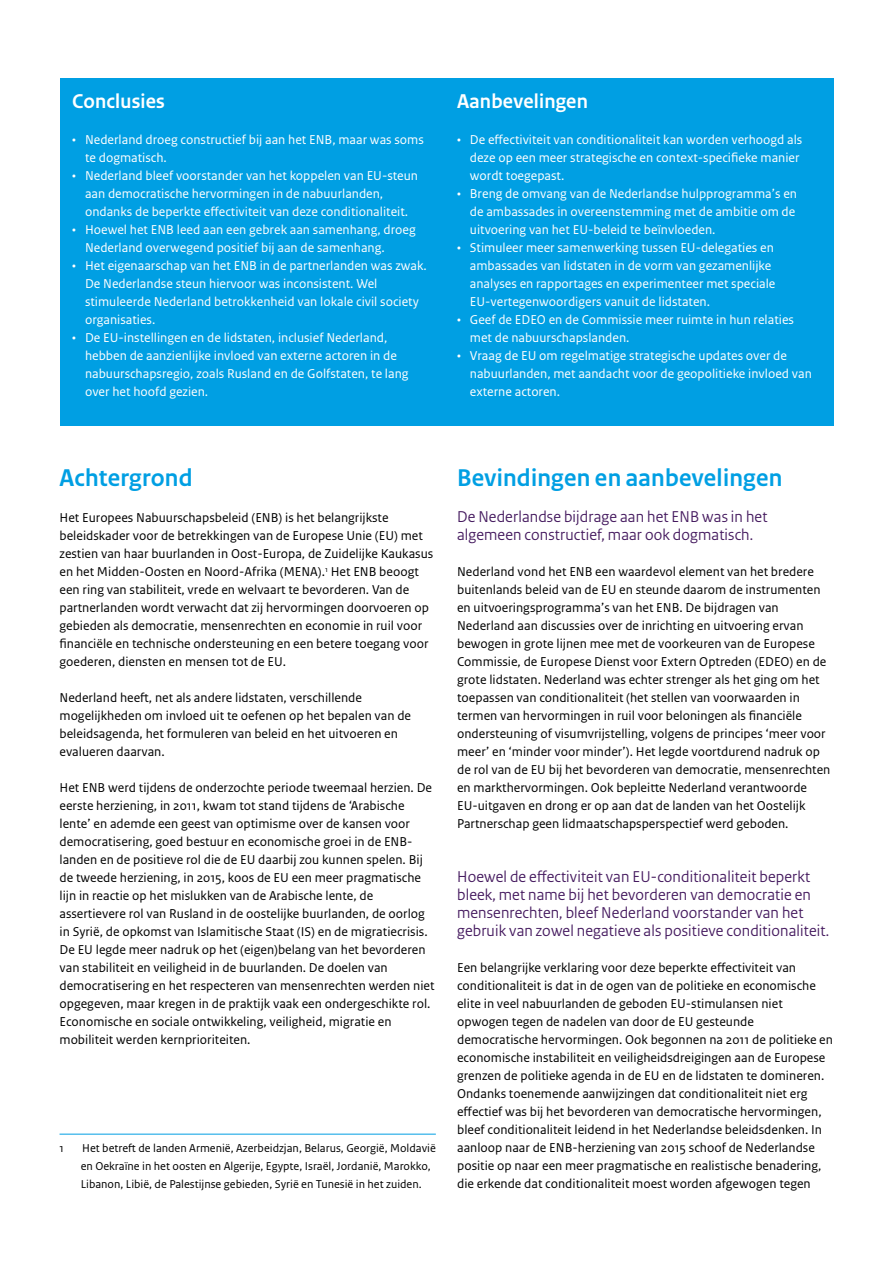
<style>
.page{position:relative;width:893px;height:1263px;background:#fff}
.page>*{position:absolute;margin:0;border:0;box-sizing:border-box;transform-origin:0 0}
.t1{font:700 25.5px "Rijksoverheid Sans Heading";letter-spacing:.01em;color:#009fe3}
.t2{font:700 21px "Rijksoverheid Sans Heading";letter-spacing:.01em;color:#fff}
.t3{font:16.5px/18px "Rijksoverheid Sans Heading";letter-spacing:.01em;color:#44195e}
.t4{font:13.5px/18px "Rijksoverheid Sans Text";color:#000}
.t5{font:13.5px/18px "Rijksoverheid Sans Text";color:#fff}
.t6{font:12px/18px "Rijksoverheid Sans Text";color:#000}
</style>
<div class="page">
<div style="left:60px;top:78px;width:773px;height:347px;background:#009fe3"></div>
<hr style="left:60px;top:1134px;width:376px;height:1px;background:#009fe3">
<h2 class="t2" style="left:72px;top:89px;width:94px">Conclusies</h2>
<p class="t5" style="left:85px;top:131px;width:340px;text-indent:-13px">• Nederland droeg constructief bij aan het ENB, maar was soms te dogmatisch.</p>
<p class="t5" style="left:85px;top:167px;width:335px;text-indent:-13px">• Nederland bleef voorstander van het koppelen van EU-steun aan democratische hervormingen in de nabuurlanden, ondanks de beperkte effectiviteit van deze conditionaliteit.</p>
<p class="t5" style="left:85px;top:221px;width:332px;text-indent:-13px">• Hoewel het ENB leed aan een gebrek aan samenhang, droeg<br>Nederland overwegend positief bij aan de samenhang.</p>
<p class="t5" style="left:85px;top:257px;width:343px;text-indent:-13px">• Het eigenaarschap van het ENB in de partnerlanden was zwak.<br>De Nederlandse steun hiervoor was inconsistent. Wel stimuleerde Nederland betrokkenheid van lokale civil society organisaties.</p>
<p class="t5" style="left:85px;top:329px;width:325px;text-indent:-13px">• De EU-instellingen en de lidstaten, inclusief Nederland, hebben de aanzienlijke invloed van externe actoren in de nabuurschapsregio, zoals Rusland en de Golfstaten, te lang over het hoofd gezien.</p>
<h2 class="t2" style="left:457px;top:89px;width:132px">Aanbevelingen</h2>
<p class="t5" style="left:470px;top:131px;width:334px;text-indent:-13px">• De effectiviteit van conditionaliteit kan worden verhoogd als deze op een meer strategische en context-specifieke manier wordt toegepast.</p>
<p class="t5" style="left:470px;top:185px;width:329px;text-indent:-13px">• Breng de omvang van de Nederlandse hulpprogramma’s en de ambassades in overeenstemming met de ambitie om de uitvoering van het EU-beleid te beïnvloeden.</p>
<p class="t5" style="left:470px;top:239px;width:307px;text-indent:-13px">• Stimuleer meer samenwerking tussen EU-delegaties en ambassades van lidstaten in de vorm van gezamenlijke analyses en rapportages en experimenteer met speciale EU-vertegenwoordigers vanuit de lidstaten.</p>
<p class="t5" style="left:470px;top:311px;width:326px;text-indent:-13px">• Geef de EDEO en de Commissie meer ruimte in hun relaties met de nabuurschapslanden.</p>
<p class="t5" style="left:470px;top:347px;width:343px;text-indent:-13px">• Vraag de EU om regelmatige strategische updates over de nabuurlanden, met aandacht voor de geopolitieke invloed van externe actoren.</p>
<h1 class="t1" style="left:60px;top:463px;width:135px">Achtergrond</h1>
<p class="t4" style="left:60px;top:509px;width:375px">Het Europees Nabuurschapsbeleid (ENB) is het belangrijkste beleidskader voor de betrekkingen van de Europese Unie (EU) met zestien van haar buurlanden in Oost-Europa, de Zuidelijke Kaukasus en het Midden-Oosten en Noord-Afrika (MENA).<sup>1</sup> Het ENB beoogt een ring van stabiliteit, vrede en welvaart te bevorderen. Van de partnerlanden wordt verwacht dat zij hervormingen doorvoeren op gebieden als democratie, mensenrechten en economie in ruil voor financiële en technische ondersteuning en een betere toegang voor goederen, diensten en mensen tot de EU.</p>
<p class="t4" style="left:60px;top:689px;width:353px">Nederland heeft, net als andere lidstaten, verschillende mogelijkheden om invloed uit te oefenen op het bepalen van de beleidsagenda, het formuleren van beleid en het uitvoeren en evalueren daarvan.</p>
<p class="t4" style="left:60px;top:779px;width:376px">Het ENB werd tijdens de onderzochte periode tweemaal herzien. De eerste herziening, in 2011, kwam tot stand tijdens de ‘Arabische lente’ en ademde een geest van optimisme over de kansen voor democratisering, goed bestuur en economische groei in de ENB&shy;landen en de positieve rol die de EU daarbij zou kunnen spelen. Bij de tweede herziening, in 2015, koos de EU een meer pragmatische lijn in reactie op het mislukken van de Arabische lente, de assertievere rol van Rusland in de oostelijke buurlanden, de oorlog in Syrië, de opkomst van Islamitische Staat (IS) en de migratiecrisis.<br>De EU legde meer nadruk op het (eigen)belang van het bevorderen van stabiliteit en veiligheid in de buurlanden. De doelen van democratisering en het respecteren van mensenrechten werden niet opgegeven, maar kregen in de praktijk vaak een ondergeschikte rol.<br>Economische en sociale ontwikkeling, veiligheid, migratie en mobiliteit werden kernprioriteiten.</p>
<p class="t6" style="left:60px;top:1139px;width:6px">1</p>
<p class="t6" style="left:81px;top:1139px;width:357px">Het betreft de landen Armenië, Azerbeidzjan, Belarus, Georgië, Moldavië en Oekraïne in het oosten en Algerije, Egypte, Israël, Jordanië, Marokko,<br>Libanon, Libië, de Palestijnse gebieden, Syrië en Tunesië in het zuiden.</p>
<h1 class="t1" style="left:457px;top:463px;width:327px">Bevindingen en aanbevelingen</h1>
<p class="t3" style="left:457px;top:508px;width:312px">De Nederlandse bijdrage aan het ENB was in het algemeen constructief, maar ook dogmatisch.</p>
<p class="t4" style="left:457px;top:563px;width:375px">Nederland vond het ENB een waardevol element van het bredere buitenlands beleid van de EU en steunde daarom de instrumenten en uitvoeringsprogramma’s van het ENB. De bijdragen van Nederland aan discussies over de inrichting en uitvoering ervan bewogen in grote lijnen mee met de voorkeuren van de Europese Commissie, de Europese Dienst voor Extern Optreden (EDEO) en de grote lidstaten. Nederland was echter strenger als het ging om het toepassen van conditionaliteit (het stellen van voorwaarden in termen van hervormingen in ruil voor beloningen als financiële ondersteuning of visumvrijstelling, volgens de principes ‘meer voor meer’ en ‘minder voor minder’). Het legde voortdurend nadruk op de rol van de EU bij het bevorderen van democratie, mensenrechten en markthervormingen. Ook bepleitte Nederland verantwoorde EU-uitgaven en drong er op aan dat de landen van het Oostelijk Partnerschap geen lidmaatschapsperspectief werd geboden.</p>
<p class="t3" style="left:457px;top:868px;width:374px">Hoewel de effectiviteit van EU-conditionaliteit beperkt bleek, met name bij het bevorderen van democratie en mensenrechten, bleef Nederland voorstander van het gebruik van zowel negatieve als positieve conditionaliteit.</p>
<p class="t4" style="left:457px;top:959px;width:377px">Een belangrijke verklaring voor deze beperkte effectiviteit van conditionaliteit is dat in de ogen van de politieke en economische elite in veel nabuurlanden de geboden EU-stimulansen niet opwogen tegen de nadelen van door de EU gesteunde democratische hervormingen. Ook begonnen na 2011 de politieke en economische instabiliteit en veiligheidsdreigingen aan de Europese grenzen de politieke agenda in de EU en de lidstaten te domineren.<br>Ondanks toenemende aanwijzingen dat conditionaliteit niet erg effectief was bij het bevorderen van democratische hervormingen, bleef conditionaliteit leidend in het Nederlandse beleidsdenken. In aanloop naar de ENB-herziening van 2015 schoof de Nederlandse positie op naar een meer pragmatische en realistische benadering, die erkende dat conditionaliteit moest worden afgewogen tegen</p>
</div>
